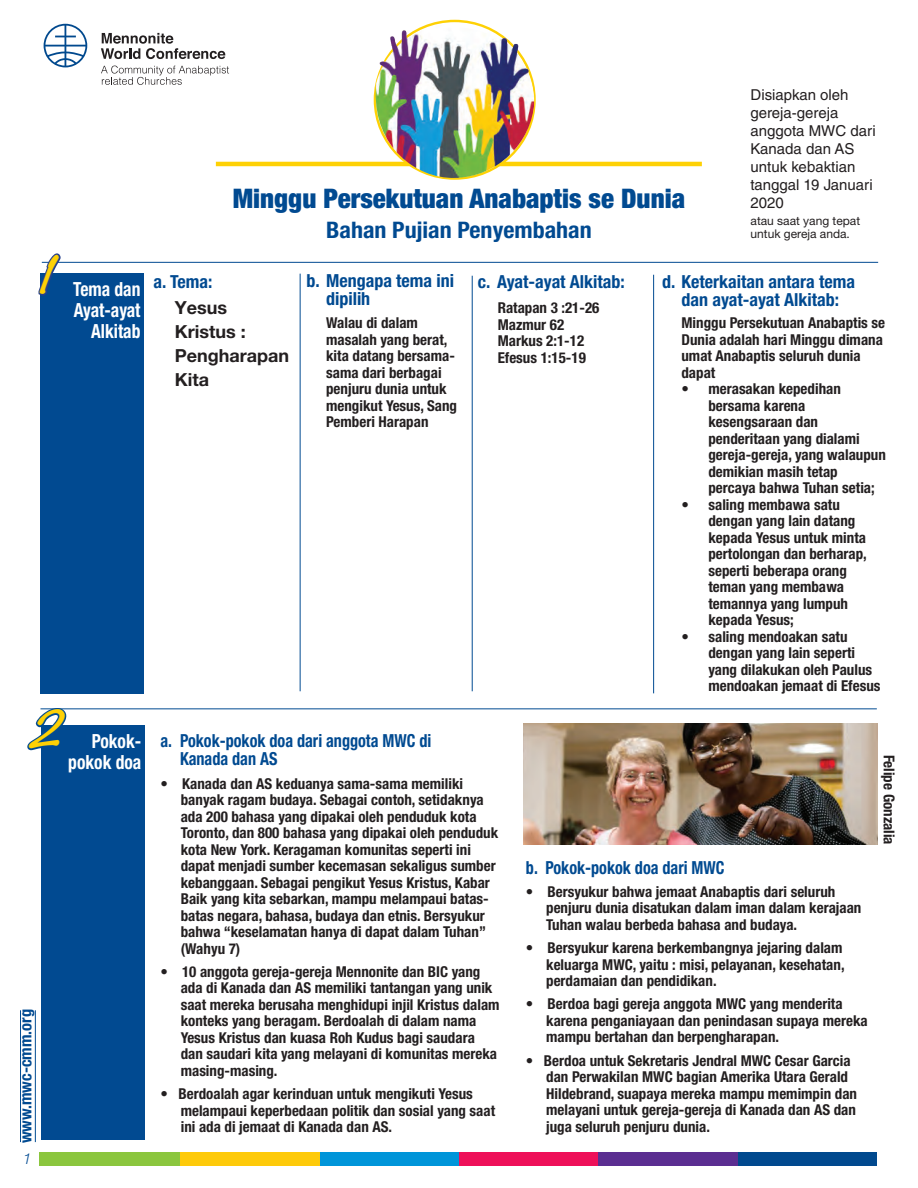
<style>
.page{position:relative;width:918px;height:1188px;background:#fff}
.page>*{position:absolute;margin:0;border:0;box-sizing:border-box;transform-origin:0 0}
.t1{font:italic 700 45px "Noteworthy";color:#fed105}
.t2{font:900 condensed 27px "Helvetica Neue LT Std";color:#014a91}
.t3{font:700 condensed 22.8px "Helvetica Neue LT Std";color:#014a91;scale:1.05 1}
.t4{font:700 condensed 19.5px/21px "Helvetica Neue LT Std";color:#fff;text-align:right;scale:.9 1}
.t5{font:700 condensed 18px/18px "Helvetica Neue LT Std";color:#014a91}
.t6{font:700 condensed 18px/18px "Helvetica Neue LT Std";color:#014a91;scale:.9 1}
.t7{font:700 18px/24px "Helvetica Neue";color:#231f20}
.t8{font:700 condensed 16.5px "Helvetica Neue LT Std";color:#014a91}
.t9{font:700 condensed 15px/16.5px "Helvetica Neue LT Std";color:#231f20}
.t10{font:15px/18px "Helvetica LT Std";color:#231f20}
.t11{font:italic 300 15px "Helvetica Neue LT Std";color:#014a91}
.t12{font:12px/12.8px "Helvetica Neue LT Std";color:#231f20}
</style>
<div class="page">
<div style="left:736px;top:1153px;width:141px;height:13px;background:#01498e"></div>
<div style="left:597px;top:1153px;width:141px;height:13px;background:#5b2e91"></div>
<div style="left:458px;top:1153px;width:140px;height:13px;background:#ee1059"></div>
<div style="left:318px;top:1153px;width:141px;height:13px;background:#0095d9"></div>
<div style="left:179px;top:1153px;width:140px;height:13px;background:#feca0a"></div>
<div style="left:39px;top:1153px;width:141px;height:13px;background:#8bc63e"></div>
<svg style="left:101px;top:33px;width:124px;height:26px"></svg>
<svg style="left:101px;top:66px;width:128px;height:19px"></svg>
<svg style="left:44px;top:24px;width:43px;height:43px"></svg>
<hr style="left:20px;top:1010px;width:1px;height:132px;background:#014a91">
<hr style="left:35px;top:1010px;width:1px;height:132px;background:#014a91">
<hr style="left:216px;top:162px;width:486px;height:4px;background:#fed105">
<img style="left:524px;top:724px;width:353px;height:121px">
<div style="left:40px;top:273px;width:104px;height:420px;background:#014a91"></div>
<hr style="left:42px;top:262px;width:836px;height:1px;background:#014a91">
<hr style="left:40px;top:708px;width:837px;height:1px;background:#014a91">
<hr style="left:300px;top:274px;width:1px;height:417px;background:#014a91">
<hr style="left:472px;top:276px;width:1px;height:415px;background:#014a91">
<hr style="left:653px;top:275px;width:1px;height:418px;background:#014a91">
<svg style="left:38px;top:253px;width:25px;height:43px"></svg>
<img style="left:372px;top:20px;width:163px;height:159px">
<div style="left:41px;top:726px;width:104px;height:414px;background:#014a91"></div>
<svg style="left:27px;top:708px;width:42px;height:43px"></svg>
<h1 class="t1" style="left:36px;top:235px;width:44px">1</h1>
<h3 class="t4" style="left:73px;top:278px;width:76px">Tema dan<br>Ayat-ayat<br>Alkitab</h3>
<h1 class="t1" style="left:27px;top:689px;width:63px">2</h1>
<h3 class="t4" style="left:68px;top:731px;width:83px">Pokok&shy;pokok doa</h3>
<p class="t8" style="left:16px;top:1143px;width:136px;rotate:-90deg">www.mwc-cmm.org</p>
<p class="t11" style="left:23px;top:1150px;width:10px">1</p>
<h2 class="t2" style="left:233px;top:181px;width:454px">Minggu Persekutuan Anabaptis se Dunia</h2>
<h3 class="t3" style="left:326px;top:216px;width:255px">Bahan Pujian Penyembahan</h3>
<p class="t10" style="left:751px;top:86px;width:127px">Disiapkan oleh gereja-gereja anggota MWC dari<br>Kanada dan AS untuk kebaktian tanggal 19 Januari<br>2020</p>
<p class="t12" style="left:751px;top:215px;width:111px">atau saat yang tepat untuk gereja anda.</p>
<p class="t5" style="left:154px;top:272px;width:60px">a. Tema:</p>
<p class="t5" style="left:326px;top:272px;width:130px;text-indent:-19px">b. Mengapa tema ini dipilih</p>
<p class="t7" style="left:175px;top:295px;width:116px">Yesus<br>Kristus :<br>Pengharapan<br>Kita</p>
<p class="t9" style="left:326px;top:315px;width:132px">Walau di dalam masalah yang berat, kita datang bersama&shy;sama dari berbagai penjuru dunia untuk mengikut Yesus, Sang<br>Pemberi Harapan</p>
<p class="t5" style="left:478px;top:272px;width:149px">c. Ayat-ayat Alkitab:</p>
<p class="t5" style="left:662px;top:272px;width:195px;text-align:center">d. Keterkaitan antara tema dan ayat-ayat Alkitab:</p>
<p class="t9" style="left:498px;top:299px;width:103px">Ratapan 3 :21-26<br>Mazmur 62<br>Markus 2:1-12<br>Efesus 1:15-19</p>
<p class="t9" style="left:681px;top:314px;width:205px">Minggu Persekutuan Anabaptis se<br>Dunia adalah hari Minggu dimana umat Anabaptis seluruh dunia dapat</p>
<p class="t9" style="left:708px;top:380px;width:179px;text-indent:-27px">• merasakan kepedihan bersama karena kesengsaraan dan penderitaan yang dialami gereja-gereja, yang walaupun demikian masih tetap percaya bahwa Tuhan setia;</p>
<p class="t9" style="left:708px;top:496px;width:160px;text-indent:-27px">• saling membawa satu dengan yang lain datang kepada Yesus untuk minta pertolongan dan berharap, seperti beberapa orang teman yang membawa temannya yang lumpuh kepada Yesus;</p>
<p class="t9" style="left:708px;top:628px;width:174px;text-indent:-27px">• saling mendoakan satu dengan yang lain seperti yang dilakukan oleh Paulus mendoakan jemaat di Efesus</p>
<p class="t6" style="left:180px;top:732px;width:281px;text-indent:-20px">a. Pokok-pokok doa dari anggota MWC di<br>Kanada dan AS</p>
<p class="t9" style="left:181px;top:775px;width:319px;text-indent:-20px">• Kanada dan AS keduanya sama-sama memiliki banyak ragam budaya. Sebagai contoh, setidaknya ada 200 bahasa yang dipakai oleh penduduk kota Toronto, dan 800 bahasa yang dipakai oleh penduduk kota New York. Keragaman komunitas seperti ini dapat menjadi sumber kecemasan sekaligus sumber kebanggaan. Sebagai pengikut Yesus Kristus, Kabar Baik yang kita sebarkan, mampu melampaui batas&shy;batas negara, bahasa, budaya dan etnis. Bersyukur bahwa “keselamatan hanya di dapat dalam Tuhan” (Wahyu 7)</p>
<p class="t9" style="left:181px;top:963px;width:320px;text-indent:-20px">• 10 anggota gereja-gereja Mennonite dan BIC yang ada di Kanada dan AS memiliki tantangan yang unik saat mereka berusaha menghidupi injil Kristus dalam konteks yang beragam. Berdoalah di dalam nama Yesus Kristus dan kuasa Roh Kudus bagi saudara dan saudari kita yang melayani di komunitas mereka masing-masing.</p>
<p class="t9" style="left:181px;top:1085px;width:316px;text-indent:-20px">• Berdoalah agar kerinduan untuk mengikuti Yesus melampaui keperbedaan politik dan sosial yang saat ini ada di jemaat di Kanada dan AS.</p>
<p class="t6" style="left:526px;top:858px;width:222px">b. Pokok-pokok doa dari MWC</p>
<p class="t9" style="left:546px;top:883px;width:317px;text-indent:-20px">• Bersyukur bahwa jemaat Anabaptis dari seluruh penjuru dunia disatukan dalam iman dalam kerajaan<br>Tuhan walau berbeda bahasa and budaya.</p>
<p class="t9" style="left:546px;top:939px;width:300px;text-indent:-20px">• Bersyukur karena berkembangnya jejaring dalam keluarga MWC, yaitu : misi, pelayanan, kesehatan, perdamaian dan pendidikan.</p>
<p class="t9" style="left:546px;top:996px;width:323px;text-indent:-20px">• Berdoa bagi gereja anggota MWC yang menderita karena penganiayaan dan penindasan supaya mereka mampu bertahan dan berpengharapan.</p>
<p class="t9" style="left:546px;top:1052px;width:312px;text-indent:-20px">• Berdoa untuk Sekretaris Jendral MWC Cesar Garcia dan Perwakilan MWC bagian Amerika Utara Gerald Hildebrand, suapaya mereka mampu memimpin dan melayani untuk gereja-gereja di Kanada dan AS dan juga seluruh penjuru dunia.</p>
<p class="t9" style="left:898px;top:755px;width:91px;rotate:90deg">Felipe Gonzalia</p>
</div>
